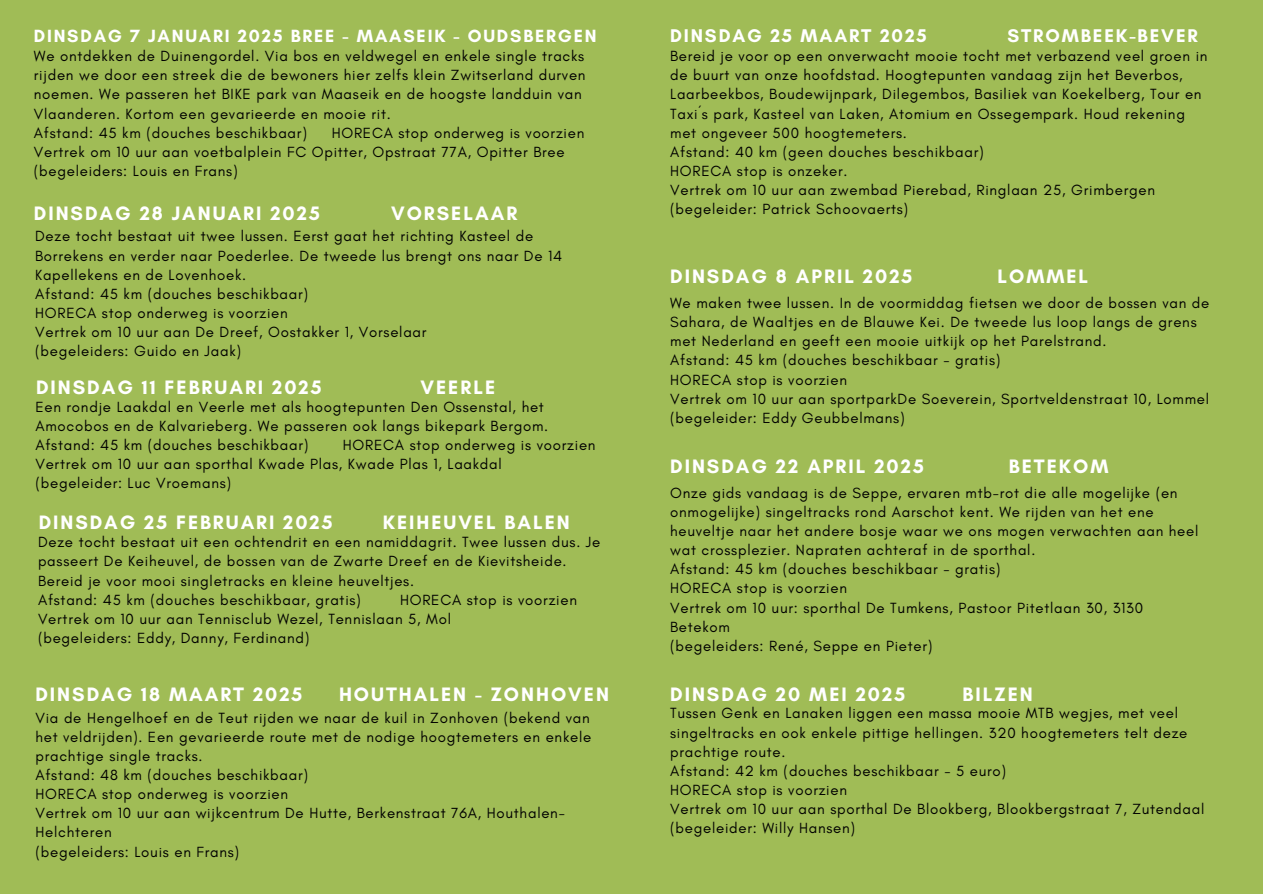
<style>
.page{position:relative;width:1263px;height:894px;background:#fff}
.page>*{position:absolute;margin:0;border:0;box-sizing:border-box;transform-origin:0 0}
.t1{font:700 19.8px "Glacial Indifference";letter-spacing:.1em;color:#fff}
.t2{font:700 18.75px "Glacial Indifference";letter-spacing:.1em;color:#fff}
.t3{font:700 18px "Glacial Indifference";letter-spacing:.1em;color:#fff}
.t4{font:15px/19.2px "Glacial Indifference";letter-spacing:.05em;color:#000}
</style>
<div class="page">
<div style="left:0;top:0;width:1263px;height:893px;background:#a0bc56"></div>
<h1 class="t3" style="left:34px;top:25px;width:564px">DINSDAG 7 JANUARI 2025 BREE - MAASEIK - OUDSBERGEN</h1>
<p class="t2" style="left:670px;top:24px;width:258px">DINSDAG 25 MAART 2025</p>
<p class="t2" style="left:1007px;top:24px;width:192px">STROMBEEK-BEVER</p>
<p class="t4" style="left:34px;top:46px;width:553px">We ontdekken de Duinengordel. Via bos en veldwegel en enkele single tracks rijden we door een streek die de bewoners hier zelfs klein Zwitserland durven noemen. We passeren het BIKE park van Maaseik en de hoogste landduin van Vlaanderen. Kortom een gevarieerde en mooie rit.</p>
<p class="t4" style="left:34px;top:123px;width:275px">Afstand: 45 km (douches beschikbaar)</p>
<p class="t4" style="left:332px;top:123px;width:254px">HORECA stop onderweg is voorzien</p>
<p class="t4" style="left:34px;top:142px;width:532px">Vertrek om 10 uur aan voetbalplein FC Opitter, Opstraat 77A, Opitter Bree</p>
<p class="t4" style="left:34px;top:161px;width:205px">(begeleiders: Louis en Frans)</p>
<p class="t1" style="left:34px;top:201px;width:287px">DINSDAG 28 JANUARI 2025</p>
<p class="t1" style="left:391px;top:201px;width:128px">VORSELAAR</p>
<p class="t4" style="left:35px;top:226px;width:529px">Deze tocht bestaat uit twee lussen. Eerst gaat het richting Kasteel de<br>Borrekens en verder naar Poederlee. De tweede lus brengt ons naar De 14<br>Kapellekens en de Lovenhoek.</p>
<h1 class="t4" style="left:35px;top:284px;width:275px">Afstand: 45 km (douches beschikbaar)</h1>
<p class="t4" style="left:35px;top:303px;width:254px">HORECA stop onderweg is voorzien</p>
<p class="t4" style="left:35px;top:322px;width:393px">Vertrek om 10 uur aan De Dreef, Oostakker 1, Vorselaar</p>
<p class="t4" style="left:35px;top:341px;width:207px">(begeleiders: Guido en Jaak)</p>
<p class="t1" style="left:36px;top:374px;width:287px">DINSDAG 11 FEBRUARI 2025</p>
<p class="t1" style="left:421px;top:374px;width:76px">VEERLE</p>
<p class="t4" style="left:35px;top:396px;width:514px">Een rondje Laakdal en Veerle met als hoogtepunten Den Ossenstal, het<br>Amocobos en de Kalvarieberg. We passeren ook langs bikepark Bergom.</p>
<h1 class="t4" style="left:35px;top:435px;width:275px">Afstand: 45 km (douches beschikbaar)</h1>
<h1 class="t4" style="left:343px;top:435px;width:254px">HORECA stop onderweg is voorzien</h1>
<p class="t4" style="left:35px;top:454px;width:468px">Vertrek om 10 uur aan sporthal Kwade Plas, Kwade Plas 1, Laakdal</p>
<p class="t4" style="left:35px;top:473px;width:197px">(begeleider: Luc Vroemans)</p>
<p class="t1" style="left:39px;top:510px;width:295px">DINSDAG 25 FEBRUARI 2025</p>
<p class="t1" style="left:383px;top:510px;width:188px">KEIHEUVEL BALEN</p>
<p class="t4" style="left:38px;top:532px;width:564px">Deze tocht bestaat uit een ochtendrit en een namiddagrit. Twee lussen dus. Je passeert De Keiheuvel, de bossen van de Zwarte Dreef en de Kievitsheide.<br>Bereid je voor mooi singletracks en kleine heuveltjes.</p>
<p class="t4" style="left:38px;top:589px;width:324px">Afstand: 45 km (douches beschikbaar, gratis)</p>
<p class="t4" style="left:400px;top:589px;width:178px">HORECA stop is voorzien</p>
<h1 class="t4" style="left:38px;top:608px;width:414px">Vertrek om 10 uur aan Tennisclub Wezel, Tennislaan 5, Mol</h1>
<p class="t4" style="left:38px;top:628px;width:273px">(begeleiders: Eddy, Danny, Ferdinand)</p>
<p class="t1" style="left:35px;top:681px;width:268px">DINSDAG 18 MAART 2025</p>
<p class="t1" style="left:339px;top:681px;width:271px">HOUTHALEN - ZONHOVEN</p>
<p class="t4" style="left:35px;top:707px;width:557px;text-align:justify">Via de Hengelhoef en de Teut rijden we naar de kuil in Zonhoven (bekend van het veldrijden). Een gevarieerde route met de nodige hoogtemeters en enkele prachtige single tracks.</p>
<h1 class="t4" style="left:35px;top:765px;width:274px">Afstand: 48 km (douches beschikbaar)</h1>
<p class="t4" style="left:35px;top:784px;width:254px">HORECA stop onderweg is voorzien</p>
<p class="t4" style="left:35px;top:803px;width:531px">Vertrek om 10 uur aan wijkcentrum De Hutte, Berkenstraat 76A, Houthalen-<br>Helchteren</p>
<p class="t4" style="left:35px;top:841px;width:205px">(begeleiders: Louis en Frans)</p>
<h1 class="t4" style="left:670px;top:46px;width:539px">Bereid je voor op een onverwacht mooie tocht met verbazend veel groen in de buurt van onze hoofdstad. Hoogtepunten vandaag zijn het Beverbos, Laarbeekbos, Boudewijnpark, Dilegembos, Basiliek van Koekelberg, Tour en Taxi´s park, Kasteel van Laken, Atomium en Ossegempark. Houd rekening met ongeveer 500 hoogtemeters.</h1>
<p class="t4" style="left:670px;top:142px;width:315px">Afstand: 40 km (geen douches beschikbaar)</p>
<p class="t4" style="left:670px;top:161px;width:179px">HORECA stop is onzeker.</p>
<p class="t4" style="left:670px;top:180px;width:486px">Vertrek om 10 uur aan zwembad Pierebad, Ringlaan 25, Grimbergen</p>
<p class="t4" style="left:670px;top:199px;width:240px">(begeleider: Patrick Schoovaerts)</p>
<h1 class="t1" style="left:670px;top:264px;width:244px">DINSDAG 8 APRIL 2025</h1>
<h1 class="t1" style="left:997px;top:264px;width:92px">LOMMEL</h1>
<p class="t4" style="left:670px;top:293px;width:541px">We maken twee lussen. In de voormiddag fietsen we door de bossen van de<br>Sahara, de Waaltjes en de Blauwe Kei. De tweede lus loop langs de grens met Nederland en geeft een mooie uitkijk op het Parelstrand.</p>
<p class="t4" style="left:670px;top:350px;width:332px">Afstand: 45 km (douches beschikbaar - gratis)</p>
<p class="t4" style="left:670px;top:369px;width:178px">HORECA stop is voorzien</p>
<p class="t4" style="left:670px;top:388px;width:540px">Vertrek om 10 uur aan sportparkDe Soeverein, Sportveldenstraat 10, Lommel</p>
<p class="t4" style="left:670px;top:408px;width:236px">(begeleider: Eddy Geubbelmans)</p>
<h1 class="t1" style="left:670px;top:454px;width:255px">DINSDAG 22 APRIL 2025</h1>
<h1 class="t1" style="left:1009px;top:454px;width:101px">BETEKOM</h1>
<p class="t4" style="left:670px;top:482px;width:530px">Onze gids vandaag is de Seppe, ervaren mtb-rot die alle mogelijke (en onmogelijke) singeltracks rond Aarschot kent. We rijden van het ene heuveltje naar het andere bosje waar we ons mogen verwachten aan heel wat crossplezier. Napraten achteraf in de sporthal.</p>
<p class="t4" style="left:670px;top:559px;width:332px">Afstand: 45 km (douches beschikbaar - gratis)</p>
<p class="t4" style="left:670px;top:578px;width:178px">HORECA stop is voorzien</p>
<p class="t4" style="left:670px;top:597px;width:475px">Vertrek om 10 uur: sporthal De Tumkens, Pastoor Pitetlaan 30, 3130<br>Betekom</p>
<p class="t4" style="left:670px;top:635px;width:264px">(begeleiders: René, Seppe en Pieter)</p>
<h1 class="t1" style="left:670px;top:682px;width:236px">DINSDAG 20 MEI 2025</h1>
<h1 class="t1" style="left:963px;top:682px;width:72px">BILZEN</h1>
<p class="t4" style="left:670px;top:703px;width:519px">Tussen Genk en Lanaken liggen een massa mooie MTB wegjes, met veel singeltracks en ook enkele pittige hellingen. 320 hoogtemeters telt deze prachtige route.</p>
<p class="t4" style="left:670px;top:760px;width:338px">Afstand: 42 km (douches beschikbaar - 5 euro)</p>
<p class="t4" style="left:670px;top:780px;width:178px">HORECA stop is voorzien</p>
<p class="t4" style="left:670px;top:799px;width:536px">Vertrek om 10 uur aan sporthal De Blookberg, Blookbergstraat 7, Zutendaal</p>
<p class="t4" style="left:670px;top:818px;width:187px">(begeleider: Willy Hansen)</p>
</div>
